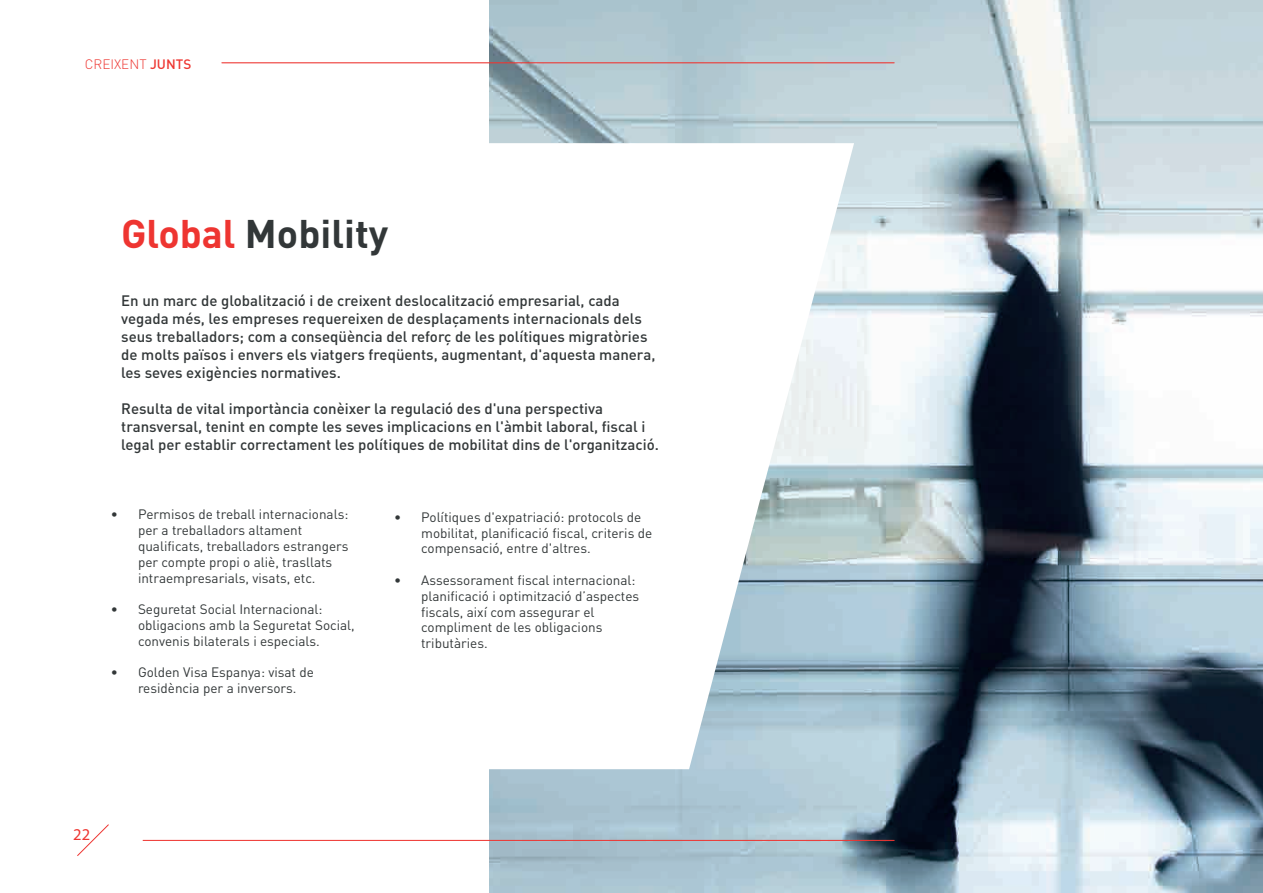
<style>
.page{position:relative;width:1263px;height:893px;background:#fff}
.page>*{position:absolute;margin:0;border:0;box-sizing:border-box;transform-origin:0 0}
.t1{font:700 39.45px "DIN Pro";color:#323738}
.t2{font:16.5px "Myriad Pro";color:#ee3531}
.t3{font:500 15px/18px "DIN Pro";color:#323738}
.t4{font:13.5px/15.8px "DIN Pro";color:#323738}
.t5{font:300 13.5px "DIN Pro";color:#ee3732}
.s1{font-weight:500}
.s2{color:#ee3531}
</style>
<div class="page">
<img style="left:489px;top:0;width:774px;height:893px">
<svg style="left:489px;top:143px;width:365px;height:626px"></svg>
<hr style="left:143px;top:840px;width:751px;height:1px;background:#ee3531">
<hr style="left:222px;top:63px;width:672px;height:1px;background:#ee3531">
<svg style="left:77px;top:824px;width:32px;height:32px"></svg>
<p class="t5" style="left:85px;top:54px;width:108px">CREIXENT <span class="s1">JUNTS</span></p>
<h1 class="t1" style="left:121px;top:207px;width:269px"><span class="s2">Global</span> Mobility</h1>
<p class="t3" style="left:121px;top:291px;width:536px">En un marc de globalització i de creixent deslocalització empresarial, cada vegada més, les empreses requereixen de desplaçaments internacionals dels seus treballadors; com a conseqüència del reforç de les polítiques migratòries de molts països i envers els viatgers freqüents, augmentant, d'aquesta manera, les seves exigències normatives.</p>
<p class="t3" style="left:121px;top:399px;width:539px">Resulta de vital importància conèixer la regulació des d'una perspectiva transversal, tenint en compte les seves implicacions en l'àmbit laboral, fiscal i legal per establir correctament les polítiques de mobilitat dins de l'organització.</p>
<p class="t4" style="left:138px;top:505px;width:212px;text-indent:-27px">• Permisos de treball internacionals: per a treballadors altament qualificats, treballadors estrangers per compte propi o aliè, trasllats intraempresarials, visats, etc.</p>
<p class="t4" style="left:138px;top:600px;width:218px;text-indent:-27px">• Seguretat Social Internacional: obligacions amb la Seguretat Social, convenis bilaterals i especials.</p>
<p class="t4" style="left:138px;top:663px;width:177px;text-indent:-27px">• Golden Visa Espanya: visat de residència per a inversors.</p>
<p class="t4" style="left:421px;top:508px;width:233px;text-indent:-27px">• Polítiques d'expatriació: protocols de mobilitat, planificació fiscal, criteris de compensació, entre d'altres.</p>
<p class="t4" style="left:421px;top:571px;width:220px;text-indent:-27px">• Assessorament fiscal internacional: planificació i optimització d’aspectes fiscals, així com assegurar el compliment de les obligacions tributàries.</p>
<p class="t2" style="left:73px;top:825px;width:18px">22</p>
</div>
